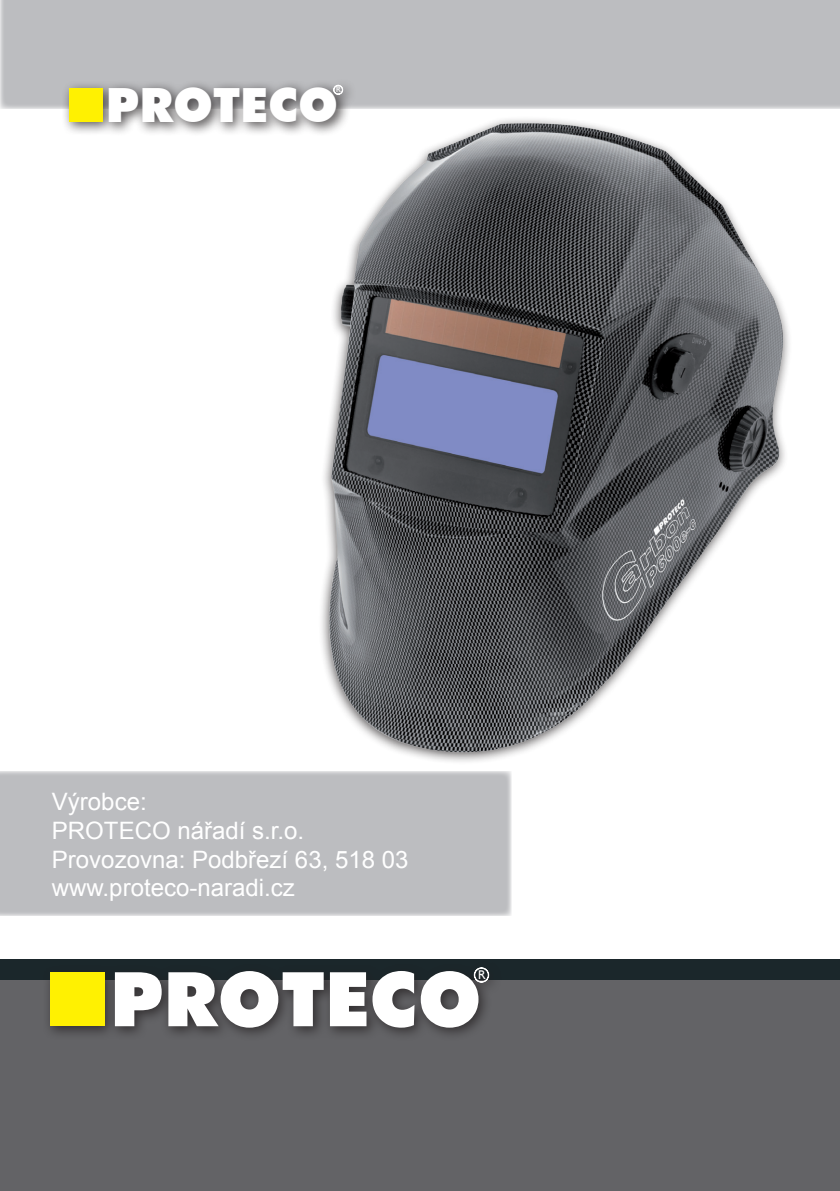
<style>
.page{position:relative;width:840px;height:1191px;background:#fff}
.page>*{position:absolute;margin:0;border:0;box-sizing:border-box;transform-origin:0 0}
.t1{font:900 75.4px "Futura BT";color:#fff}
.t2{font:900 47.2px "Futura BT";color:#fff}
.t3{font:24px/28.8px "Arial";color:#fff}
.t4{font:12.6px "Humanist 521 BT";color:#fff}
.t5{font:7.8px "Humanist 521 BT";color:#fff}
</style>
<div class="page">
<div style="left:0;top:979px;width:839px;height:212px;background:#636366"></div>
<div style="left:0;top:959px;width:839px;height:20px;background:#1b272b"></div>
<div style="left:0;top:0;width:839px;height:109px;background:#bcbdc0"></div>
<div style="left:42px;top:960px;width:461px;height:81px;background:#231f20;opacity:.75"></div>
<div style="left:50px;top:972px;width:54px;height:54px;background:#fff101"></div>
<svg style="left:473px;top:967px;width:16px;height:16px"></svg>
<div style="left:61px;top:78px;width:295px;height:59px;background:#231f20;opacity:.75"></div>
<div style="left:69px;top:88px;width:33px;height:34px;background:#fff101"></div>
<svg style="left:333px;top:85px;width:10px;height:10px"></svg>
<div style="left:0;top:771px;width:511px;height:145px;background:#bcbdc0"></div>
<img style="left:312px;top:109px;width:477px;height:653px">
<h2 class="t2" style="left:106px;top:76px;width:234px">PROTECO</h2>
<p class="t5" style="left:336px;top:85px;width:6px">R</p>
<p class="t3" style="left:52px;top:787px;width:358px">Výrobce:<br>PROTECO nářadí s.r.o.<br>Provozovna: Podbřezí 63, 518 03 www.proteco-naradi.cz</p>
<h1 class="t1" style="left:110px;top:953px;width:373px">PROTECO</h1>
<p class="t4" style="left:478px;top:967px;width:9px">R</p>
</div>
